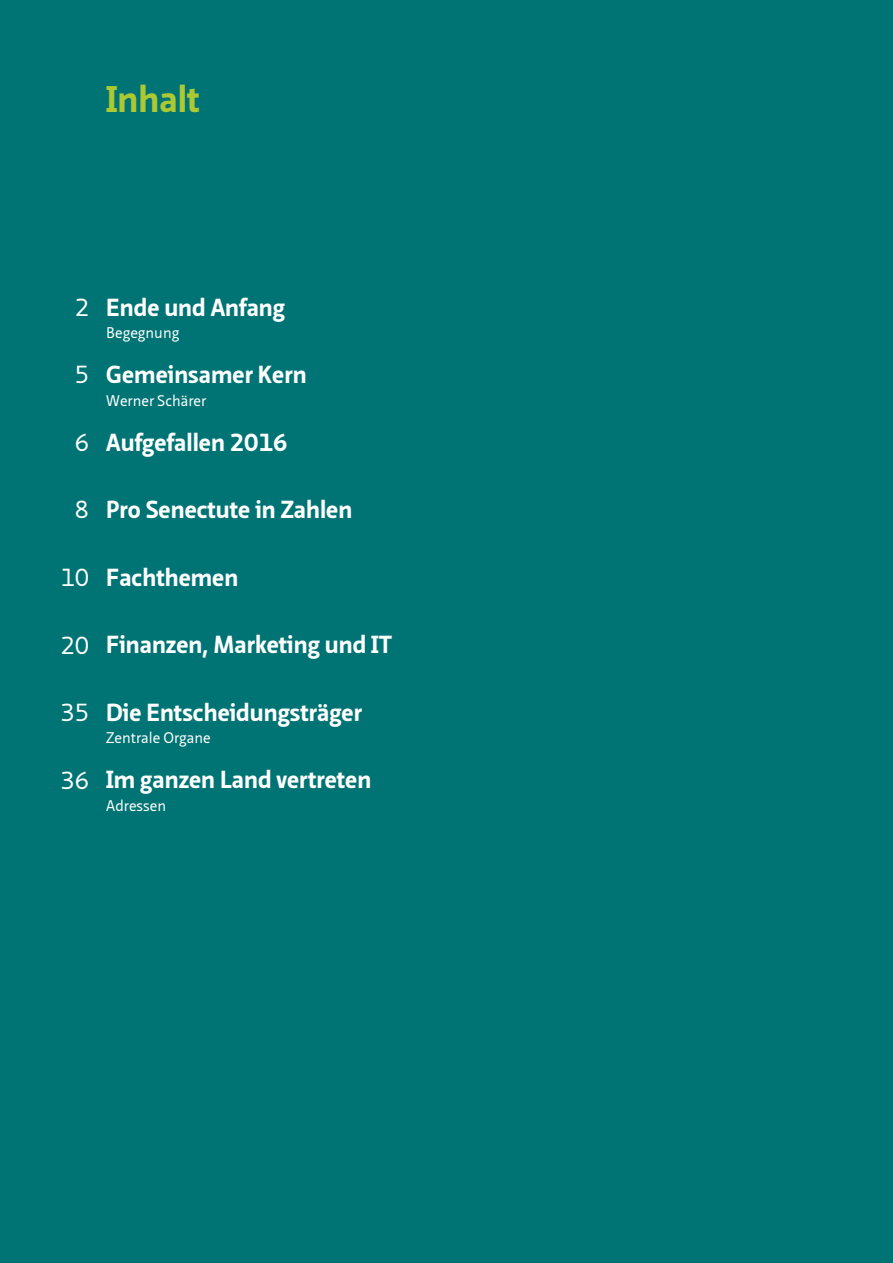
<style>
.page{position:relative;width:893px;height:1263px;background:#007474}
.page>*{position:absolute;margin:0;border:0;box-sizing:border-box;transform-origin:0 0}
.t1{font:700 36px "Neue Sans Pro";color:#adc931}
.t2{font:700 24px "Neue Sans Pro";color:#fff}
.t3{font:24px "Neue Sans Pro";color:#fff}
.t4{font:15px "Neue Sans Pro";color:#fff}
</style>
<div class="page">
<h1 class="t1" style="left:106px;top:76px;width:95px">Inhalt</h1>
<p class="t3" style="left:75px;top:292px;width:16px">2</p>
<p class="t3" style="left:75px;top:359px;width:16px">5</p>
<p class="t3" style="left:75px;top:427px;width:16px">6</p>
<p class="t3" style="left:75px;top:494px;width:16px">8</p>
<p class="t2" style="left:106px;top:292px;width:180px">Ende und Anfang</p>
<p class="t4" style="left:106px;top:323px;width:75px">Begegnung</p>
<p class="t2" style="left:106px;top:359px;width:202px">Gemeinsamer Kern</p>
<p class="t4" style="left:106px;top:391px;width:102px">Werner Schärer</p>
<p class="t2" style="left:106px;top:427px;width:183px">Aufgefallen 2016</p>
<p class="t2" style="left:106px;top:494px;width:247px">Pro Senectute in Zahlen</p>
<p class="t3" style="left:60px;top:562px;width:30px">10</p>
<p class="t2" style="left:106px;top:562px;width:133px">Fachthemen</p>
<p class="t3" style="left:60px;top:629px;width:30px">20</p>
<p class="t3" style="left:60px;top:697px;width:30px">35</p>
<p class="t3" style="left:60px;top:764px;width:30px">36</p>
<p class="t2" style="left:106px;top:629px;width:287px">Finanzen, Marketing und IT</p>
<p class="t2" style="left:106px;top:697px;width:257px">Die Entscheidungsträger</p>
<p class="t4" style="left:106px;top:728px;width:106px">Zentrale Organe</p>
<p class="t2" style="left:106px;top:764px;width:266px">Im ganzen Land vertreten</p>
<p class="t4" style="left:106px;top:796px;width:61px">Adressen</p>
</div>
